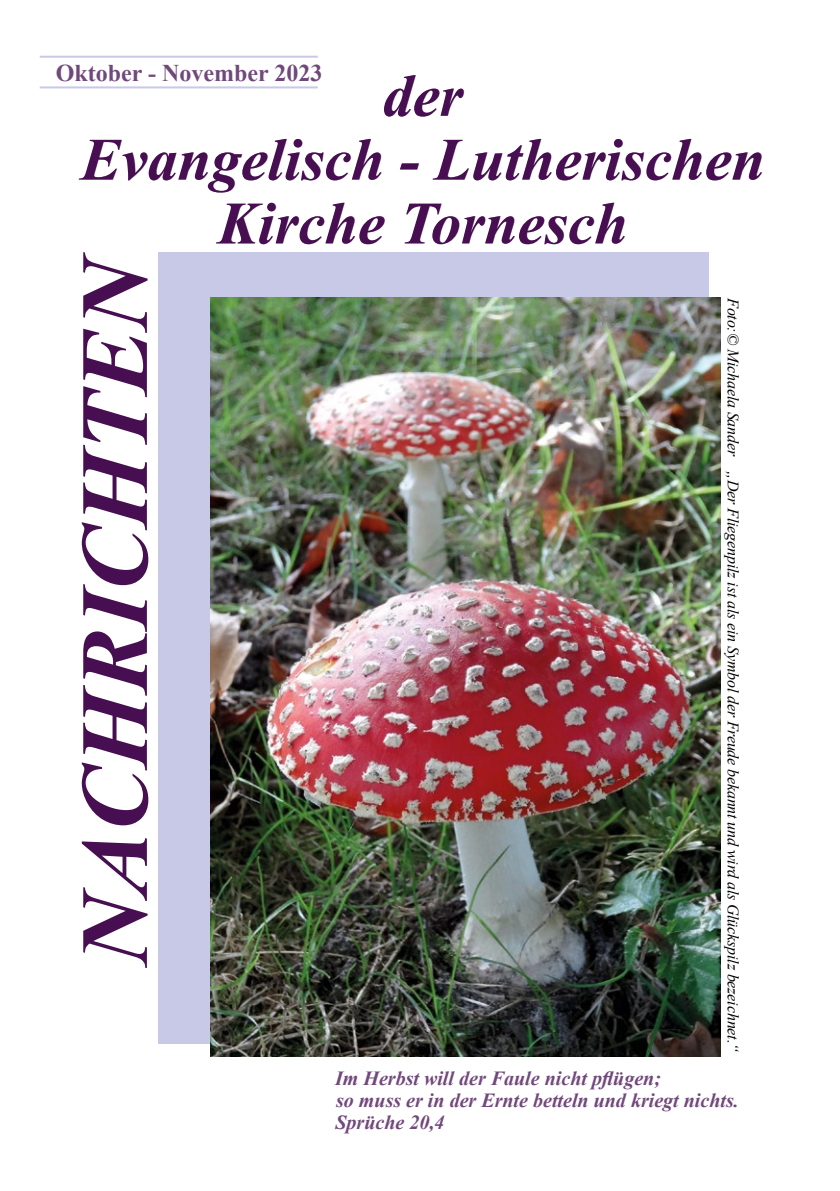
<style>
.page{position:relative;width:840px;height:1191px;background:#fff}
.page>*{position:absolute;margin:0;border:0;box-sizing:border-box;transform-origin:0 0}
.t1{font:italic 700 96px "Times New Roman";color:#470f51}
.t2{font:italic 700 60px "Times New Roman";color:#470f51}
.t3{font:700 24px "Times New Roman";color:#71487a}
.Standard_L{font:italic 700 20px "Times New Roman";color:#71487a}
.Standard_L-2{font:italic 16px "Times New Roman";letter-spacing:-.01em;color:#000}
</style>
<div class="page">
<div style="left:198px;top:252px;width:510px;height:65px;background:#c8c9e7"></div>
<hr style="left:40px;top:56px;width:277px;height:2px;background:#c8c9e7">
<hr style="left:40px;top:86px;width:277px;height:2px;background:#c8c9e7">
<div style="left:158px;top:252px;width:59px;height:792px;background:#c8c9e7"></div>
<img style="left:210px;top:298px;width:510px;height:758px">
<p class="t3" style="left:56px;top:55px;width:268px">Oktober - November 2023</p>
<p class="t2" style="left:382px;top:54px;width:81px">der</p>
<p class="t2" style="left:81px;top:118px;width:685px">Evangelisch - Lutherischen</p>
<p class="t2" style="left:218px;top:181px;width:411px">Kirche Tornesch</p>
<p class="t1" style="left:48px;top:965px;width:717px;rotate:-90deg">NACHRICHTEN</p>
<p class="Standard_L-2" style="left:743px;top:298px;width:756px;rotate:90deg">Foto:© Michaela Sander „Der Fliegenpilz ist als ein Symbol der Freude bekannt und wird als Glückspilz bezeichnet.“</p>
<p class="Standard_L" style="left:335px;top:1064px;width:327px">Im Herbst will der Faule nicht pflügen;</p>
<p class="Standard_L" style="left:336px;top:1086px;width:404px">so muss er in der Ernte betteln und kriegt nichts.</p>
<p class="Standard_L" style="left:335px;top:1108px;width:110px">Sprüche 20,4</p>
</div>
